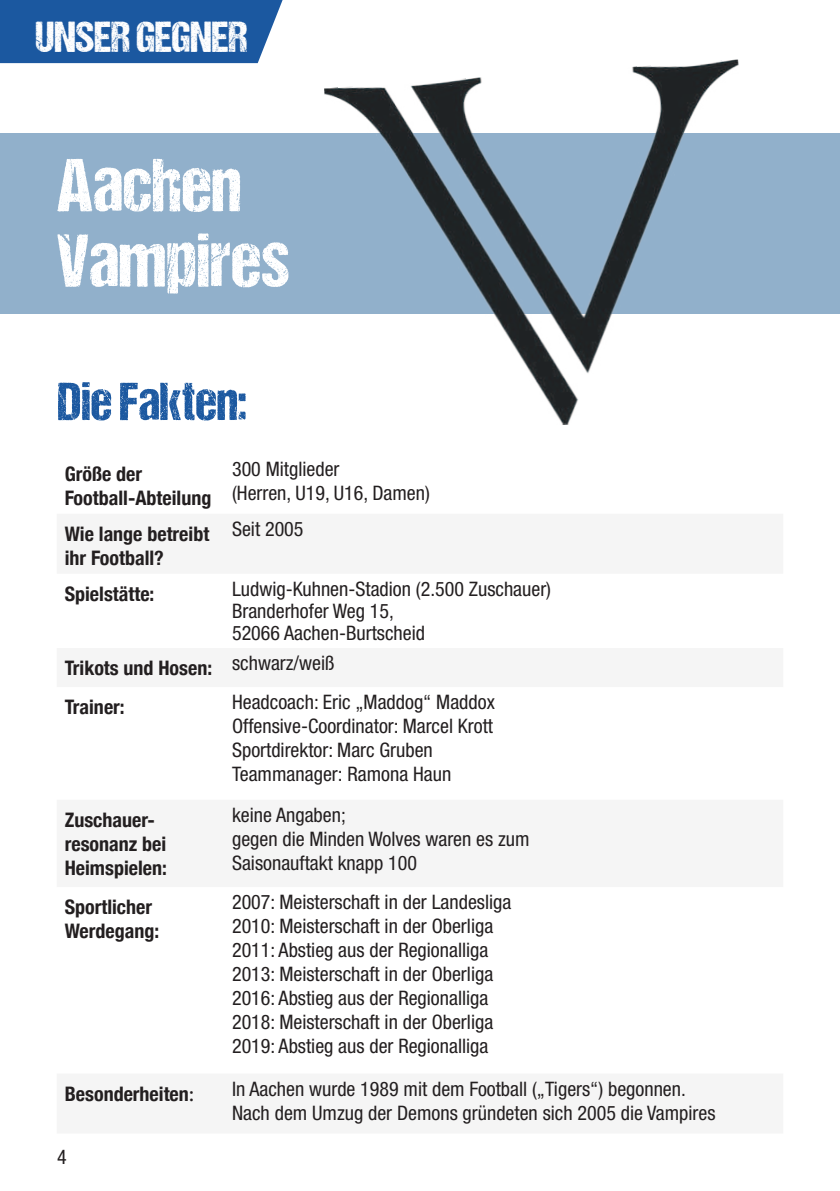
<style>
.page{position:relative;width:840px;height:1191px;background:#fff}
.page>*{position:absolute;margin:0;border:0;box-sizing:border-box;transform-origin:0 0}
.t1{font:75.4px/75.4px "DCC Ash";color:#fff}
.t2{font:53.6px "DCC Ash";color:#1b58a0}
.t3{font:43.6px "DCC Ash";color:#fff}
.t4{font:condensed 20px/24px "Helvetica Neue LT Pro";color:#231f20}
.t5{font:700 condensed 20px/24px "Helvetica Neue";color:#231f20}
.s1{font-family:"Minion Pro";font-weight:400;font-stretch:normal;font-size:24px}
</style>
<div class="page">
<div style="left:0;top:133px;width:839px;height:181px;background:#91b0cb"></div>
<img style="left:324px;top:60px;width:415px;height:365px">
<div style="left:0;top:0;width:282px;height:63px;background:#1b58a0"></div>
<h3 class="t3" style="left:35px;top:14px;width:214px">UNSER GEGNER</h3>
<h1 class="t1" style="left:57px;top:145px;width:234px">Aachen<br>Vampires</h1>
<h2 class="t2" style="left:57px;top:373px;width:190px">Die Fakten:</h2>
<p class="t5" style="left:65px;top:463px;width:148px">Größe der<br>Football-Abteilung</p>
<p class="t4" style="left:232px;top:457px;width:199px">300 Mitglieder<br>(Herren, U19, U16, Damen)</p>
<p class="t5" style="left:65px;top:523px;width:146px">Wie lange betreibt ihr Football?</p>
<p class="t4" style="left:232px;top:517px;width:73px">Seit 2005</p>
<p class="t5" style="left:65px;top:583px;width:91px">Spielstätte:</p>
<p class="t4" style="left:232px;top:578px;width:320px;line-height:22px">Ludwig-Kuhnen-Stadion (2.500 Zuschauer)<br>Branderhofer Weg 15,<br>52066 Aachen-Burtscheid</p>
<p class="t5" style="left:65px;top:650px;width:271px;line-height:39px">Trikots und Hosen: <sup>schwarz/weiß<br></sup>Trainer:</p>
<p class="t4" style="left:232px;top:690px;width:264px">Headcoach: Eric „Maddog“ Maddox<br>Offensive-Coordinator: Marcel Krott<br>Sportdirektor: Marc Gruben<br>Teammanager: Ramona Haun</p>
<p class="t5" style="left:65px;top:809px;width:104px">Zuschauer&shy;resonanz bei<br>Heimspielen:</p>
<p class="t4" style="left:232px;top:803px;width:299px">keine Angaben;<br>gegen die Minden Wolves waren es zum<br>Saisonauftakt knapp 100</p>
<p class="t5" style="left:65px;top:896px;width:96px">Sportlicher<br>Werdegang:</p>
<p class="t4" style="left:232px;top:890px;width:280px">2007: Meisterschaft in der Landesliga 2010: Meisterschaft in der Oberliga 2011: Abstieg aus der Regionalliga 2013: Meisterschaft in der Oberliga 2016: Abstieg aus der Regionalliga 2018: Meisterschaft in der Oberliga 2019: Abstieg aus der Regionalliga</p>
<p class="t5" style="left:65px;top:1083px;width:131px">Besonderheiten<span class="s1">:</span></p>
<p class="t4" style="left:232px;top:1076px;width:484px">In Aachen wurde 1989 mit dem Football („Tigers“) begonnen.<br>Nach dem Umzug der Demons gründeten sich 2005 die Vampires</p>
<p class="t4" style="left:57px;top:1145px;width:11px">4</p>
</div>
